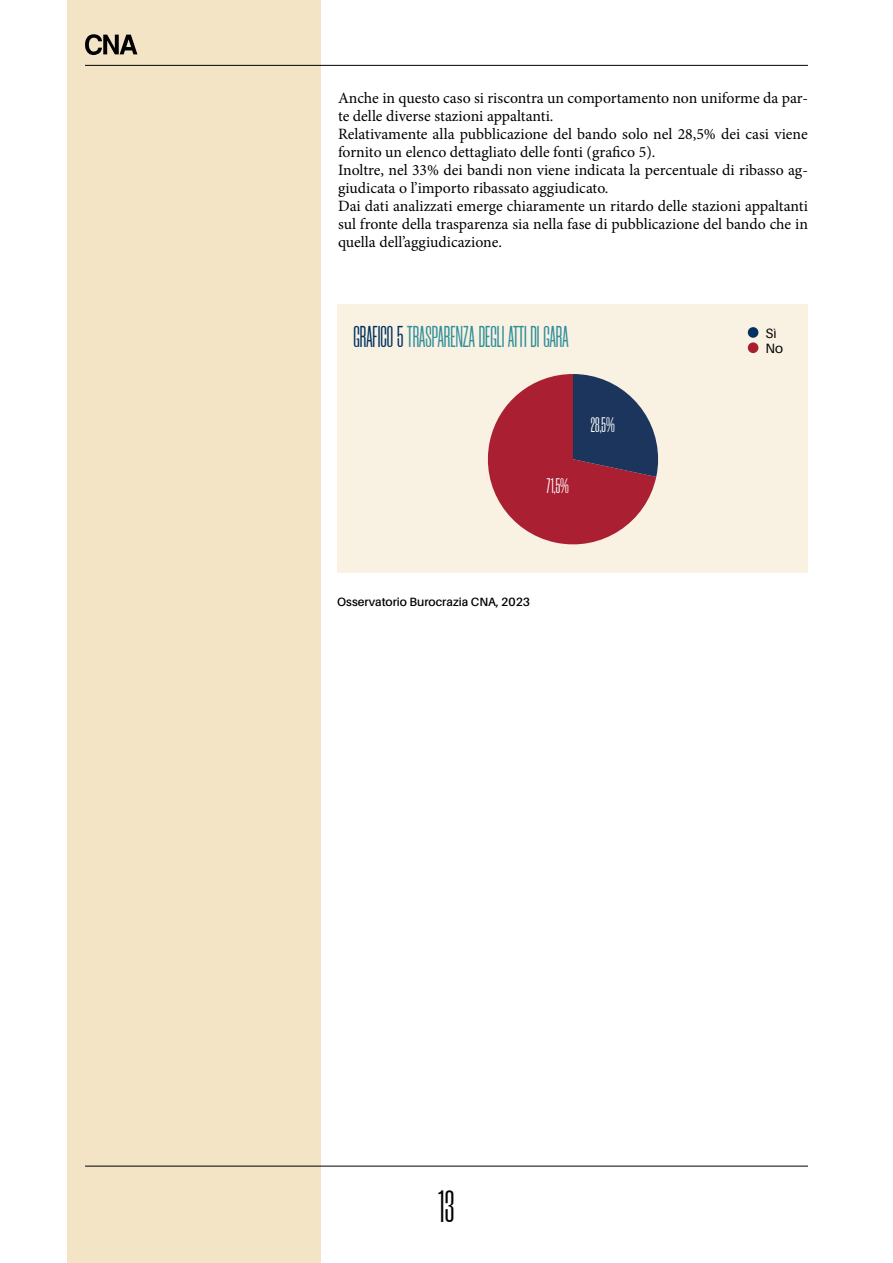
<style>
.page{position:relative;width:893px;height:1263px;background:#fff}
.page>*{position:absolute;margin:0;border:0;box-sizing:border-box;transform-origin:0 0}
.t1{font:45px "Morganite";color:#000}
.t2{font:30px "Morganite";color:#2f8f9a}
.t3{font:21px "Morganite";color:#fff}
.t4{font:15.75px/18px "Minion Pro";color:#000}
.t5{font:13.5px/15.3px "Aileron";color:#000}
.t6{font:600 12px "Aileron";color:#000}
.s1{color:#003361}
</style>
<div class="page">
<div style="left:67px;top:0;width:253px;height:1263px;background:#f3e4c5"></div>
<svg style="left:85px;top:34px;width:52px;height:21px"></svg>
<hr style="left:85px;top:65px;width:723px;height:1px;background:#000">
<hr style="left:85px;top:1166px;width:723px;height:1px;background:#000">
<div style="left:338px;top:304px;width:470px;height:269px;background:#f9f1e2"></div>
<svg style="left:487px;top:374px;width:171px;height:171px"></svg>
<div style="left:748px;top:327px;width:10px;height:11px;background:#003361;border-radius:50%"></div>
<div style="left:748px;top:342px;width:10px;height:11px;background:#a91d2f;border-radius:50%"></div>
<p class="t4" style="left:338px;top:89px;width:471px">Anche in questo caso si riscontra un comportamento non uniforme da par&shy;te delle diverse stazioni appaltanti.<br>Relativamente alla pubblicazione del bando solo nel 28,5% dei casi viene fornito un elenco dettagliato delle fonti (grafico 5).<br>Inoltre, nel 33% dei bandi non viene indicata la percentuale di ribasso ag&shy;giudicata o l’importo ribassato aggiudicato.<br>Dai dati analizzati emerge chiaramente un ritardo delle stazioni appaltanti sul fronte della trasparenza sia nella fase di pubblicazione del bando che in quella dell’aggiudicazione.</p>
<h2 class="t2" style="left:353px;top:322px;width:217px"><span class="s1">GRAFICO 5</span> TRASPARENZA DEGLI ATTI DI GARA</h2>
<p class="t5" style="left:766px;top:326px;width:19px">Sì<br>No</p>
<h3 class="t3" style="left:547px;top:476px;width:24px">71,5%</h3>
<h3 class="t3" style="left:591px;top:414px;width:25px">28,5%</h3>
<p class="t6" style="left:337px;top:595px;width:194px">Osservatorio Burocrazia CNA, 2023</p>
<h1 class="t1" style="left:438px;top:1184px;width:18px">13</h1>
</div>
